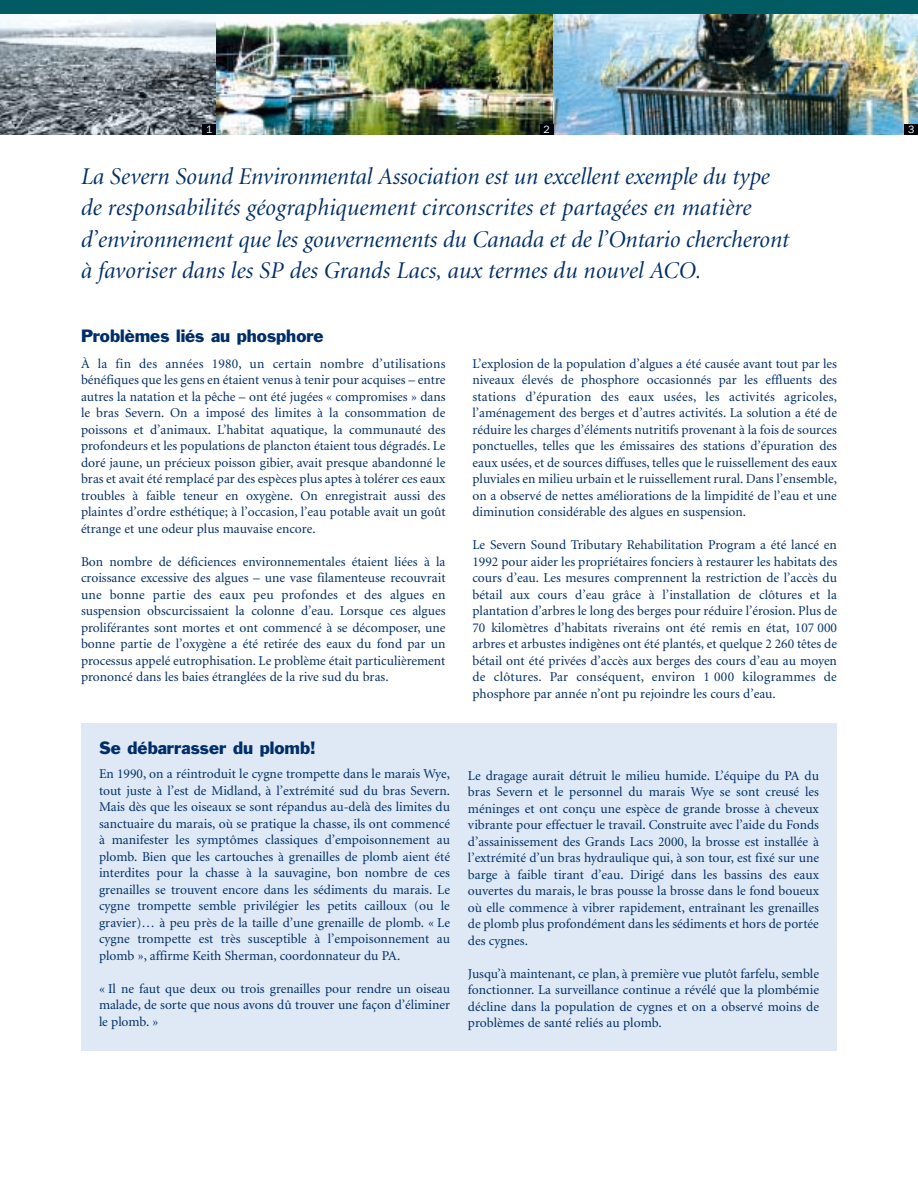
<style>
.page{position:relative;width:918px;height:1188px;background:#fff}
.page>*{position:absolute;margin:0;border:0;box-sizing:border-box;transform-origin:0 0}
.t1{font:italic 24px/31.5px "Minion Display";letter-spacing:.01em;color:#002e66}
.t2{font:16.5px "Franklin Gothic";color:#002e66}
.t3{font:13.5px/16.5px "Minion";color:#002e66;text-align:justify}
.t4{font:10.5px "Franklin Gothic IT Cby BT";color:#fff}
</style>
<div class="page">
<div style="left:81px;top:723px;width:756px;height:328px;background:#dfe9f5"></div>
<img style="left:0;top:19px;width:216px;height:116px">
<img style="left:216px;top:14px;width:338px;height:121px">
<img style="left:554px;top:14px;width:364px;height:121px">
<div style="left:0;top:0;width:918px;height:14px;background:#005b62"></div>
<div style="left:202px;top:124px;width:14px;height:11px;background:#00030a"></div>
<div style="left:540px;top:124px;width:14px;height:11px;background:#00030a"></div>
<div style="left:904px;top:124px;width:14px;height:11px;background:#00030a"></div>
<p class="t4" style="left:206px;top:126px;width:8px">1</p>
<p class="t4" style="left:544px;top:126px;width:8px">2</p>
<p class="t4" style="left:908px;top:126px;width:8px">3</p>
<p class="t1" style="left:81px;top:162px;width:710px">La Severn Sound Environmental Association est un excellent exemple du type de responsabilités géographiquement circonscrites et partagées en matière d’environnement que les gouvernements du Canada et de l’Ontario chercheront à favoriser dans les SP des Grands Lacs, aux termes du nouvel ACO.</p>
<p class="t2" style="left:81px;top:330px;width:244px">Problèmes liés au phosphore</p>
<p class="t3" style="left:81px;top:356px;width:366px">À la fin des années 1980, un certain nombre d’utilisations bénéfiques que les gens en étaient venus à tenir pour acquises – entre autres la natation et la pêche – ont été jugées « compromises » dans le bras Severn. On a imposé des limites à la consommation de poissons et d’animaux. L’habitat aquatique, la communauté des profondeurs et les populations de plancton étaient tous dégradés. Le doré jaune, un précieux poisson gibier, avait presque abandonné le bras et avait été remplacé par des espèces plus aptes à tolérer ces eaux troubles à faible teneur en oxygène. On enregistrait aussi des plaintes d’ordre esthétique; à l’occasion, l’eau potable avait un goût étrange et une odeur plus mauvaise encore.</p>
<p class="t3" style="left:81px;top:554px;width:366px">Bon nombre de déficiences environnementales étaient liées à la croissance excessive des algues – une vase filamenteuse recouvrait une bonne partie des eaux peu profondes et des algues en suspension obscurcissaient la colonne d’eau. Lorsque ces algues proliférantes sont mortes et ont commencé à se décomposer, une bonne partie de l’oxygène a été retirée des eaux du fond par un processus appelé eutrophisation. Le problème était particulièrement prononcé dans les baies étranglées de la rive sud du bras.</p>
<p class="t2" style="left:99px;top:742px;width:218px">Se débarrasser du plomb!</p>
<p class="t3" style="left:99px;top:767px;width:353px">En 1990, on a réintroduit le cygne trompette dans le marais Wye, tout juste à l’est de Midland, à l’extrémité sud du bras Severn.<br>Mais dès que les oiseaux se sont répandus au-delà des limites du sanctuaire du marais, où se pratique la chasse, ils ont commencé à manifester les symptômes classiques d’empoisonnement au plomb. Bien que les cartouches à grenailles de plomb aient été interdites pour la chasse à la sauvagine, bon nombre de ces grenailles se trouvent encore dans les sédiments du marais. Le cygne trompette semble privilégier les petits cailloux (ou le gravier)… à peu près de la taille d’une grenaille de plomb. « Le cygne trompette est très susceptible à l’empoisonnement au plomb », affirme Keith Sherman, coordonnateur du PA.</p>
<p class="t3" style="left:99px;top:981px;width:353px">« Il ne faut que deux ou trois grenailles pour rendre un oiseau malade, de sorte que nous avons dû trouver une façon d’éliminer le plomb. »</p>
<p class="t3" style="left:472px;top:357px;width:366px">L’explosion de la population d’algues a été causée avant tout par les niveaux élevés de phosphore occasionnés par les effluents des stations d’épuration des eaux usées, les activités agricoles, l’aménagement des berges et d’autres activités. La solution a été de réduire les charges d’éléments nutritifs provenant à la fois de sources ponctuelles, telles que les émissaires des stations d’épuration des eaux usées, et de sources diffuses, telles que le ruissellement des eaux pluviales en milieu urbain et le ruissellement rural. Dans l’ensemble, on a observé de nettes améliorations de la limpidité de l’eau et une diminution considérable des algues en suspension.</p>
<p class="t3" style="left:472px;top:538px;width:366px">Le Severn Sound Tributary Rehabilitation Program a été lancé en 1992 pour aider les propriétaires fonciers à restaurer les habitats des cours d’eau. Les mesures comprennent la restriction de l’accès du bétail aux cours d’eau grâce à l’installation de clôtures et la plantation d’arbres le long des berges pour réduire l’érosion. Plus de 70 kilomètres d’habitats riverains ont été remis en état, 107 000 arbres et arbustes indigènes ont été plantés, et quelque 2 260 têtes de bétail ont été privées d’accès aux berges des cours d’eau au moyen de clôtures. Par conséquent, environ 1 000 kilogrammes de phosphore par année n’ont pu rejoindre les cours d’eau.</p>
<p class="t3" style="left:468px;top:768px;width:353px">Le dragage aurait détruit le milieu humide. L’équipe du PA du bras Severn et le personnel du marais Wye se sont creusé les méninges et ont conçu une espèce de grande brosse à cheveux vibrante pour effectuer le travail. Construite avec l’aide du Fonds d’assainissement des Grands Lacs 2000, la brosse est installée à l’extrémité d’un bras hydraulique qui, à son tour, est fixé sur une barge à faible tirant d’eau. Dirigé dans les bassins des eaux ouvertes du marais, le bras pousse la brosse dans le fond boueux où elle commence à vibrer rapidement, entraînant les grenailles de plomb plus profondément dans les sédiments et hors de portée des cygnes.</p>
<p class="t3" style="left:468px;top:966px;width:353px">Jusqu’à maintenant, ce plan, à première vue plutôt farfelu, semble fonctionner. La surveillance continue a révélé que la plombémie décline dans la population de cygnes et on a observé moins de problèmes de santé reliés au plomb.</p>
</div>
